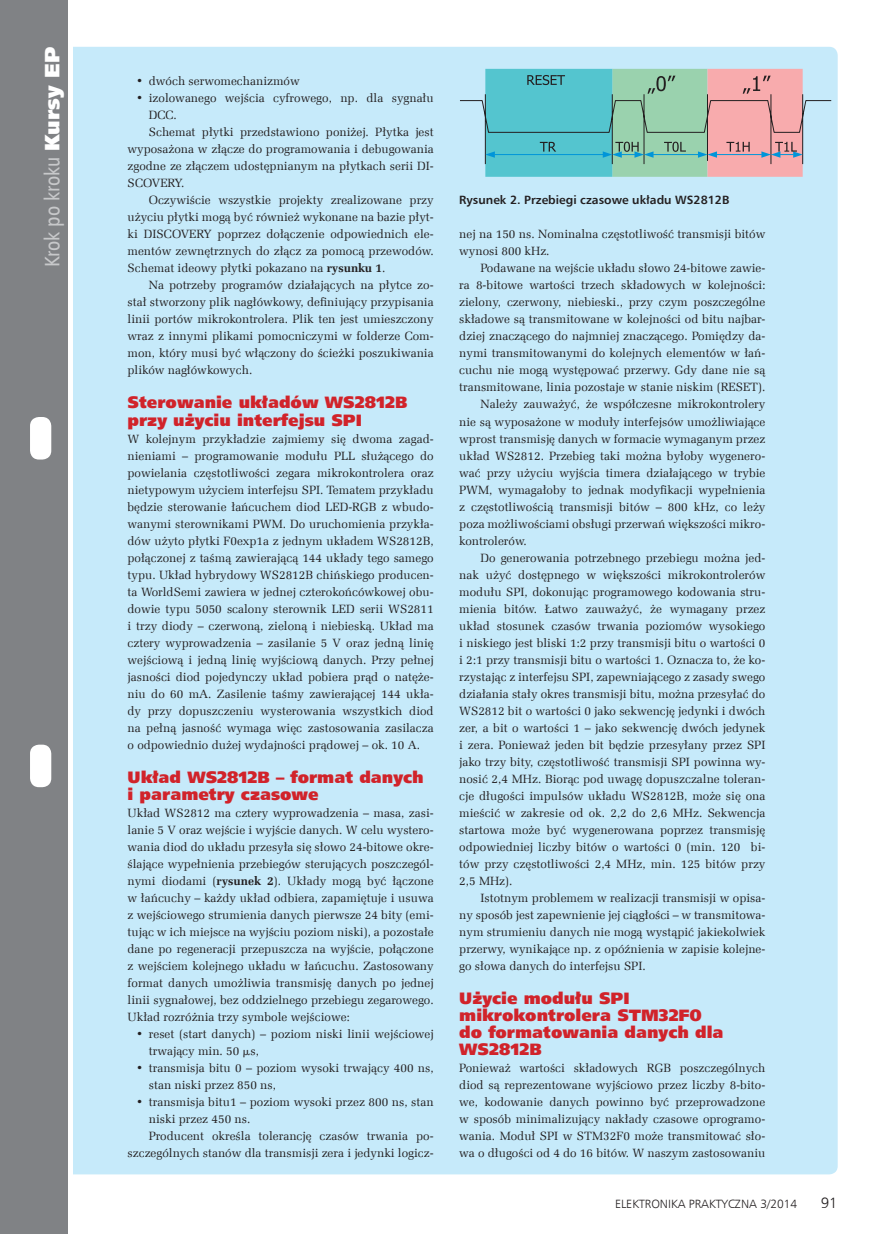
<style>
.page{position:relative;width:893px;height:1234px;background:#fff}
.page>*{position:absolute;margin:0;border:0;box-sizing:border-box;transform-origin:0 0}
.t1{font:21px "Humnst 777 Cn EU";color:#c7c8ca}
._3_Srodtytul_kurs{font:16.5px/17px "Humnst 777 X Blk EU";color:#d1232a}
.t2{font:15px "Humnst 777 Lt EU";color:#231f20}
._1_Body{font:12px/17px "Zapf Ellipt EU";color:#231f20;text-align:justify}
._4_Podpis{font:700 12px "Humnst 777 EU";color:#231f20}
.t3{font:12px "Humnst 777 Lt EU";color:#231f20}
.s1{font-family:"Humnst 777 X Blk EU";color:#fff}
.s2{font-weight:700}
.s3{font-family:"Math With Greek"}
</style>
<div class="page">
<div style="left:60px;top:47px;width:778px;height:1127px;background:#c6eafa;border-radius:9px"></div>
<div style="left:0;top:0;width:68px;height:1233px;background:#808285"></div>
<div style="left:30px;top:417px;width:21px;height:42px;background:#fff;border-radius:9px"></div>
<div style="left:30px;top:744px;width:21px;height:43px;background:#fff;border-radius:9px"></div>
<hr style="left:68px;top:0;width:4px;height:1233px;background:#fff">
<svg style="left:460px;top:69px;width:372px;height:108px;background:#99c0be"></svg>
<h1 class="t1" style="left:39px;top:267px;width:222px;rotate:-90deg">Krok po kroku <span class="s1">Kursy EP</span></h1>
<p class="_1_Body" style="left:136px;top:73px;width:165px">• dwóch serwomechanizmów</p>
<p class="_1_Body" style="left:149px;top:90px;width:286px;text-indent:-13px">• izolowanego wejścia cyfrowego, np. dla sygnału<br>DCC.</p>
<p class="_1_Body" style="left:128px;top:124px;width:308px;text-indent:21px">Schemat płytki przedstawiono poniżej. Płytka jest wyposażona w złącze do programowania i debugowania zgodne ze złączem udostępnianym na płytkach serii DI-SCOVERY.</p>
<p class="_1_Body" style="left:128px;top:192px;width:308px;text-indent:21px">Oczywiście wszystkie projekty zrealizowane przy użyciu płytki mogą być również wykonane na bazie płyt&shy;ki DISCOVERY poprzez dołączenie odpowiednich ele&shy;mentów zewnętrznych do złącz za pomocą przewodów.<br>Schemat ideowy płytki pokazano na <span class="s2">rysunku 1</span>.</p>
<p class="_1_Body" style="left:128px;top:277px;width:308px;text-indent:21px">Na potrzeby programów działających na płytce zo&shy;stał stworzony plik nagłówkowy, definiujący przypisania linii portów mikrokontrolera. Plik ten jest umieszczony wraz z innymi plikami pomocniczymi w folderze Com&shy;mon, który musi być włączony do ścieżki poszukiwania plików nagłówkowych.</p>
<p class="_3_Srodtytul_kurs" style="left:128px;top:394px;width:281px">Sterowanie układów WS2812B przy użyciu interfejsu SPI</p>
<p class="_1_Body" style="left:128px;top:430px;width:308px">W kolejnym przykładzie zajmiemy się dwoma zagad&shy;nieniami – programowanie modułu PLL służącego do powielania częstotliwości zegara mikrokontrolera oraz nietypowym użyciem interfejsu SPI. Tematem przykładu będzie sterowanie łańcuchem diod LED-RGB z wbudo&shy;wanymi sterownikami PWM. Do uruchomienia przykła&shy;dów użyto płytki F0exp1a z jednym układem WS2812B, połączonej z taśmą zawierającą 144 układy tego samego typu. Układ hybrydowy WS2812B chińskiego producen&shy;ta WorldSemi zawiera w jednej czterokońcówkowej obu&shy;dowie typu 5050 scalony sterownik LED serii WS2811 i trzy diody – czerwoną, zieloną i niebieską. Układ ma cztery wyprowadzenia – zasilanie 5 V oraz jedną linię wejściową i jedną linię wyjściową danych. Przy pełnej jasności diod pojedynczy układ pobiera prąd o natęże&shy;niu do 60 mA. Zasilenie taśmy zawierającej 144 ukła&shy;dy przy dopuszczeniu wysterowania wszystkich diod na pełną jasność wymaga więc zastosowania zasilacza o odpowiednio dużej wydajności prądowej – ok. 10 A.</p>
<p class="_3_Srodtytul_kurs" style="left:128px;top:769px;width:298px">Układ WS2812B – format danych i parametry czasowe</p>
<p class="_1_Body" style="left:128px;top:804px;width:308px">Układ WS2812 ma cztery wyprowadzenia – masa, zasi&shy;lanie 5 V oraz wejście i wyjście danych. W celu wystero&shy;wania diod do układu przesyła się słowo 24-bitowe okre&shy;ślające wypełnienia przebiegów sterujących poszczegól&shy;nymi diodami (<span class="s2">rysunek 2</span>). Układy mogą być łączone w łańcuchy – każdy układ odbiera, zapamiętuje i usuwa z wejściowego strumienia danych pierwsze 24 bity (emi&shy;tując w ich miejsce na wyjściu poziom niski), a pozostałe dane po regeneracji przepuszcza na wyjście, połączone z wejściem kolejnego układu w łańcuchu. Zastosowany format danych umożliwia transmisję danych po jednej linii sygnałowej, bez oddzielnego przebiegu zegarowego.<br>Układ rozróżnia trzy symbole wejściowe:</p>
<p class="_1_Body" style="left:149px;top:1025px;width:286px;text-indent:-13px">• reset (start danych) – poziom niski linii wejściowej trwający min. 50 <span class="s3">m</span>s,</p>
<p class="_1_Body" style="left:149px;top:1059px;width:286px;text-indent:-13px">• transmisja bitu 0 – poziom wysoki trwający 400 ns, stan niski przez 850 ns,</p>
<p class="_1_Body" style="left:149px;top:1093px;width:286px;text-indent:-13px">• transmisja bitu1 – poziom wysoki przez 800 ns, stan niski przez 450 ns.</p>
<p class="_1_Body" style="left:128px;top:1127px;width:308px;text-align:right">Producent określa tolerancję czasów trwania po&shy;szczególnych stanów dla transmisji zera i jedynki logicz-</p>
<p class="_4_Podpis" style="left:459px;top:192px;width:272px">Rysunek 2. Przebiegi czasowe układu WS2812B</p>
<p class="_1_Body" style="left:459px;top:226px;width:308px">nej na 150 ns. Nominalna częstotliwość transmisji bitów wynosi 800 kHz.</p>
<p class="_1_Body" style="left:459px;top:260px;width:308px;text-indent:21px">Podawane na wejście układu słowo 24-bitowe zawie&shy;ra 8-bitowe wartości trzech składowych w kolejności: zielony, czerwony, niebieski., przy czym poszczególne składowe są transmitowane w kolejności od bitu najbar&shy;dziej znaczącego do najmniej znaczącego. Pomiędzy da&shy;nymi transmitowanymi do kolejnych elementów w łań&shy;cuchu nie mogą występować przerwy. Gdy dane nie są transmitowane, linia pozostaje w stanie niskim (RESET).</p>
<p class="_1_Body" style="left:459px;top:396px;width:308px;text-indent:21px">Należy zauważyć, że współczesne mikrokontrolery nie są wyposażone w moduły interfejsów umożliwiające wprost transmisję danych w formacie wymaganym przez układ WS2812. Przebieg taki można byłoby wygenero&shy;wać przy użyciu wyjścia timera działającego w trybie PWM, wymagałoby to jednak modyfikacji wypełnienia z częstotliwością transmisji bitów – 800 kHz, co leży poza możliwościami obsługi przerwań większości mikro&shy;kontrolerów.</p>
<p class="_1_Body" style="left:459px;top:549px;width:308px;text-indent:21px">Do generowania potrzebnego przebiegu można jed&shy;nak użyć dostępnego w większości mikrokontrolerów modułu SPI, dokonując programowego kodowania stru&shy;mienia bitów. Łatwo zauważyć, że wymagany przez układ stosunek czasów trwania poziomów wysokiego i niskiego jest bliski 1:2 przy transmisji bitu o wartości 0 i 2:1 przy transmisji bitu o wartości 1. Oznacza to, że ko&shy;rzystając z interfejsu SPI, zapewniającego z zasady swego działania stały okres transmisji bitu, można przesyłać do WS2812 bit o wartości 0 jako sekwencję jedynki i dwóch zer, a bit o wartości 1 – jako sekwencję dwóch jedynek i zera. Ponieważ jeden bit będzie przesyłany przez SPI jako trzy bity, częstotliwość transmisji SPI powinna wy&shy;nosić 2,4 MHz. Biorąc pod uwagę dopuszczalne toleran&shy;cje długości impulsów układu WS2812B, może się ona mieścić w zakresie od ok. 2,2 do 2,6 MHz. Sekwencja startowa może być wygenerowana poprzez transmisję odpowiedniej liczby bitów o wartości 0 (min. 120 bi&shy;tów przy częstotliwości 2,4 MHz, min. 125 bitów przy 2,5 MHz).</p>
<p class="_1_Body" style="left:459px;top:889px;width:308px;text-indent:21px">Istotnym problemem w realizacji transmisji w opisa&shy;ny sposób jest zapewnienie jej ciągłości – w transmitowa&shy;nym strumieniu danych nie mogą wystąpić jakiekolwiek przerwy, wynikające np. z opóźnienia w zapisie kolejne&shy;go słowa danych do interfejsu SPI.</p>
<p class="_3_Srodtytul_kurs" style="left:459px;top:990px;width:266px">Użycie modułu SPI mikrokontrolera STM32F0 do formatowania danych dla<br>WS2812B</p>
<p class="_1_Body" style="left:459px;top:1059px;width:308px">Ponieważ wartości składowych RGB poszczególnych diod są reprezentowane wyjściowo przez liczby 8-bito&shy;we, kodowanie danych powinno być przeprowadzone w sposób minimalizujący nakłady czasowe oprogramo&shy;wania. Moduł SPI w STM32F0 może transmitować sło&shy;wa o długości od 4 do 16 bitów. W naszym zastosowaniu</p>
<p class="t3" style="left:615px;top:1196px;width:184px">ELEKTRONIKA PRAKTYCZNA 3/2014</p>
<p class="t2" style="left:821px;top:1193px;width:18px">91</p>
</div>
